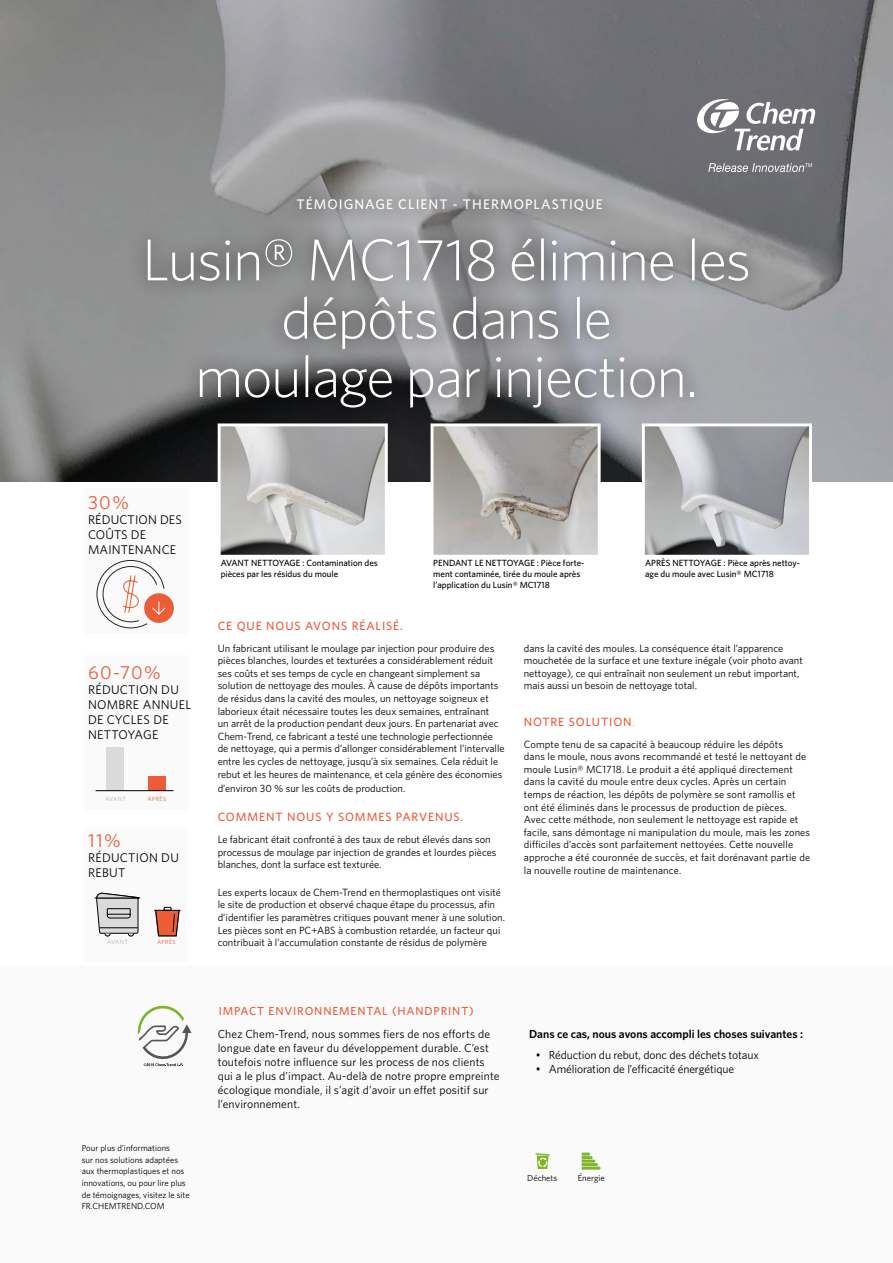
<style>
.page{position:relative;width:893px;height:1263px;background:#fff}
.page>*{position:absolute;margin:0;border:0;box-sizing:border-box;transform-origin:0 0}
.t1{font:300 58.95px/58.3px "Whitney";letter-spacing:-.025em;color:#fff;text-align:center}
.t2{font:18.9px "Whitney";letter-spacing:.075em;color:#eb5c37}
.t3{font:500 13.95px "Whitney";letter-spacing:.075em;color:#fff}
.t4{font:12.6px/15.1px "Whitney";letter-spacing:.02em;color:#000}
.t5{font:500 12px "Whitney";letter-spacing:.075em;color:#eb5c37}
.t6{font:11.7px/14px "Whitney";letter-spacing:.01em;color:#000}
.t7{font:11.7px "Whitney";letter-spacing:-.01em;color:#000}
.t8{font:600 11.7px "Whitney";color:#000}
.t9{font:500 11.7px "Whitney";letter-spacing:.075em;color:#eb5c37}
.t10{font:10.5px/12.6px "Whitney";color:#000}
.t11{font:500 9px/10.8px "Whitney";color:#000}
.t12{font:8.7px/11.7px "Whitney";color:#000}
.t13{font:6px "Whitney";letter-spacing:.03em;color:#b3b2b2}
.t14{font:6px "Whitney";letter-spacing:.075em;color:#eb5c37}
.s1{font-weight:300}
</style>
<div class="page">
<svg style="left:0;top:0;width:893px;height:482px;background:#848588"></svg>
<svg style="left:708px;top:163px;width:104px;height:9px"></svg>
<svg style="left:695px;top:98px;width:121px;height:53px"></svg>
<div style="left:81px;top:652px;width:110px;height:161px;background:#fafafa"></div>
<div style="left:81px;top:485px;width:110px;height:152px;background:#fafafa"></div>
<div style="left:0;top:966px;width:893px;height:297px;background:#fafafa"></div>
<div style="left:129px;top:222px;width:636px;height:203px;background:#000;opacity:.75"></div>
<div style="left:281px;top:181px;width:337px;height:46px;background:#000;opacity:.75"></div>
<div style="left:81px;top:825px;width:109px;height:139px;background:#fafafa"></div>
<img style="left:222px;top:427px;width:162px;height:127px">
<div style="left:218px;top:423px;width:170px;height:135px;border:3px solid #fff"></div>
<img style="left:435px;top:427px;width:162px;height:127px">
<div style="left:431px;top:423px;width:170px;height:135px;border:3px solid #fff"></div>
<img style="left:646px;top:427px;width:162px;height:127px">
<div style="left:642px;top:423px;width:170px;height:135px;border:3px solid #fff"></div>
<svg style="left:536px;top:1153px;width:14px;height:16px"></svg>
<svg style="left:582px;top:1152px;width:19px;height:17px"></svg>
<svg style="left:138px;top:1005px;width:54px;height:61px"></svg>
<div style="left:107px;top:747px;width:17px;height:44px;background:#dadada"></div>
<div style="left:148px;top:776px;width:17px;height:14px;background:#eb5c37"></div>
<hr style="left:96px;top:790px;width:78px;height:1px;background:#000">
<div style="left:144px;top:593px;width:30px;height:30px;background:#eb5c37;border-radius:50%"></div>
<svg style="left:96px;top:560px;width:70px;height:68px"></svg>
<svg style="left:154px;top:907px;width:27px;height:29px"></svg>
<svg style="left:94px;top:892px;width:46px;height:45px"></svg>
<h3 class="t3" style="left:296px;top:195px;width:308px">TÉMOIGNAGE CLIENT - THERMOPLASTIQUE</h3>
<h1 class="t1" style="left:142px;top:229px;width:611px">Lusin® MC1718 élimine les dépôts dans le<br>moulage par injection.</h1>
<h2 class="t2" style="left:88px;top:490px;width:42px">30%</h2>
<p class="t4" style="left:88px;top:512px;width:95px">RÉDUCTION DES<br>COÛTS DE<br>MAINTENANCE</p>
<h2 class="t2" style="left:88px;top:660px;width:74px">60-70%</h2>
<p class="t4" style="left:88px;top:682px;width:105px">RÉDUCTION DU<br>NOMBRE ANNUEL<br>DE CYCLES DE<br>NETTOYAGE</p>
<p class="t13" style="left:105px;top:794px;width:22px">AVANT</p>
<p class="t14" style="left:148px;top:794px;width:20px">APRÈS</p>
<h2 class="t2" style="left:88px;top:828px;width:34px">11%</h2>
<p class="t4" style="left:88px;top:850px;width:92px">RÉDUCTION DU<br>REBUT</p>
<p class="t13" style="left:107px;top:938px;width:22px">AVANT</p>
<p class="t14" style="left:157px;top:938px;width:20px">APRÈS</p>
<p class="t12" style="left:82px;top:1142px;width:109px">Pour plus d’informations<br>sur nos solutions adaptées aux thermoplastiques et nos innovations, ou pour lire plus de témoignages, visitez le site<br>FR.CHEMTREND.COM</p>
<p class="t11" style="left:221px;top:557px;width:159px">AVANT NETTOYAGE : Contamination des pièces par les résidus du moule</p>
<p class="t11" style="left:645px;top:557px;width:156px">APRÈS NETTOYAGE : Pièce après nettoy&shy;age du moule avec Lusin® MC1718</p>
<p class="t11" style="left:433px;top:557px;width:153px">PENDANT LE NETTOYAGE : Pièce forte&shy;ment contaminée, tirée du moule après l’application du Lusin® MC1718</p>
<p class="t5" style="left:218px;top:618px;width:187px">CE QUE NOUS AVONS RÉALISÉ.</p>
<p class="t10" style="left:218px;top:641px;width:288px">Un fabricant utilisant le moulage par injection pour produire des pièces blanches, lourdes et texturées a considérablement réduit ses coûts et ses temps de cycle en changeant simplement sa solution de nettoyage des moules. À cause de dépôts importants de résidus dans la cavité des moules, un nettoyage soigneux et laborieux était nécessaire toutes les deux semaines, entraînant<br>un arrêt de la production pendant deux jours. En partenariat avec Chem-Trend, ce fabricant a testé une technologie perfectionnée de nettoyage, qui a permis d’allonger considérablement l’intervalle entre les cycles de nettoyage, jusqu’à six semaines. Cela réduit le rebut et les heures de maintenance, et cela génère des économies</p>
<p class="t10" style="left:218px;top:782px;width:189px">d’environ 30 % sur les coûts de production.</p>
<p class="t5" style="left:218px;top:809px;width:247px">COMMENT NOUS Y SOMMES PARVENUS.</p>
<p class="t10" style="left:218px;top:833px;width:280px">Le fabricant était confronté à des taux de rebut élevés dans son processus de moulage par injection de grandes et lourdes pièces blanches, dont la surface est texturée.</p>
<p class="t10" style="left:218px;top:885px;width:289px">Les experts locaux de Chem-Trend en thermoplastiques ont visité le site de production et observé chaque étape du processus, afin d’identifier les paramètres critiques pouvant mener à une solution.<br>Les pièces sont en PC+ABS à combustion retardée, un facteur qui contribuait à l’accumulation constante de résidus de polymère</p>
<p class="t10" style="left:524px;top:641px;width:281px">dans la cavité des moules. La conséquence était l’apparence mouchetée de la surface et une texture inégale (voir photo avant nettoyage), ce qui entraînait non seulement un rebut important, mais aussi un besoin de nettoyage total.</p>
<p class="t5" style="left:524px;top:714px;width:113px">NOTRE SOLUTION<span class="s1">.</span></p>
<p class="t10" style="left:524px;top:737px;width:288px">Compte tenu de sa capacité à beaucoup réduire les dépôts<br>dans le moule, nous avons recommandé et testé le nettoyant de moule Lusin® MC1718. Le produit a été appliqué directement dans la cavité du moule entre deux cycles. Après un certain temps de réaction, les dépôts de polymère se sont ramollis et ont été éliminés dans le processus de production de pièces.<br>Avec cette méthode, non seulement le nettoyage est rapide et facile, sans démontage ni manipulation du moule, mais les zones difficiles d’accès sont parfaitement nettoyées. Cette nouvelle approche a été couronnée de succès, et fait dorénavant partie de la nouvelle routine de maintenance.</p>
<p class="t9" style="left:219px;top:1003px;width:257px">IMPACT ENVIRONNEMENTAL (HANDPRINT)</p>
<p class="t6" style="left:218px;top:1027px;width:283px">Chez Chem-Trend, nous sommes fiers de nos efforts de longue date en faveur du développement durable. C’est toutefois notre influence sur les process de nos clients qui a le plus d’impact. Au-delà de notre propre empreinte écologique mondiale, il s’agit d’avoir un effet positif sur l’environnement.</p>
<p class="t8" style="left:529px;top:1026px;width:275px">Dans ce cas, nous avons accompli les choses suivantes :</p>
<p class="t7" style="left:536px;top:1047px;width:225px">• Réduction du rebut, donc des déchets totaux</p>
<p class="t7" style="left:536px;top:1061px;width:200px">• Amélioration de l’efficacité énergétique</p>
<p class="t12" style="left:527px;top:1171px;width:32px">Déchets</p>
<p class="t12" style="left:578px;top:1171px;width:29px">Énergie</p>
</div>
